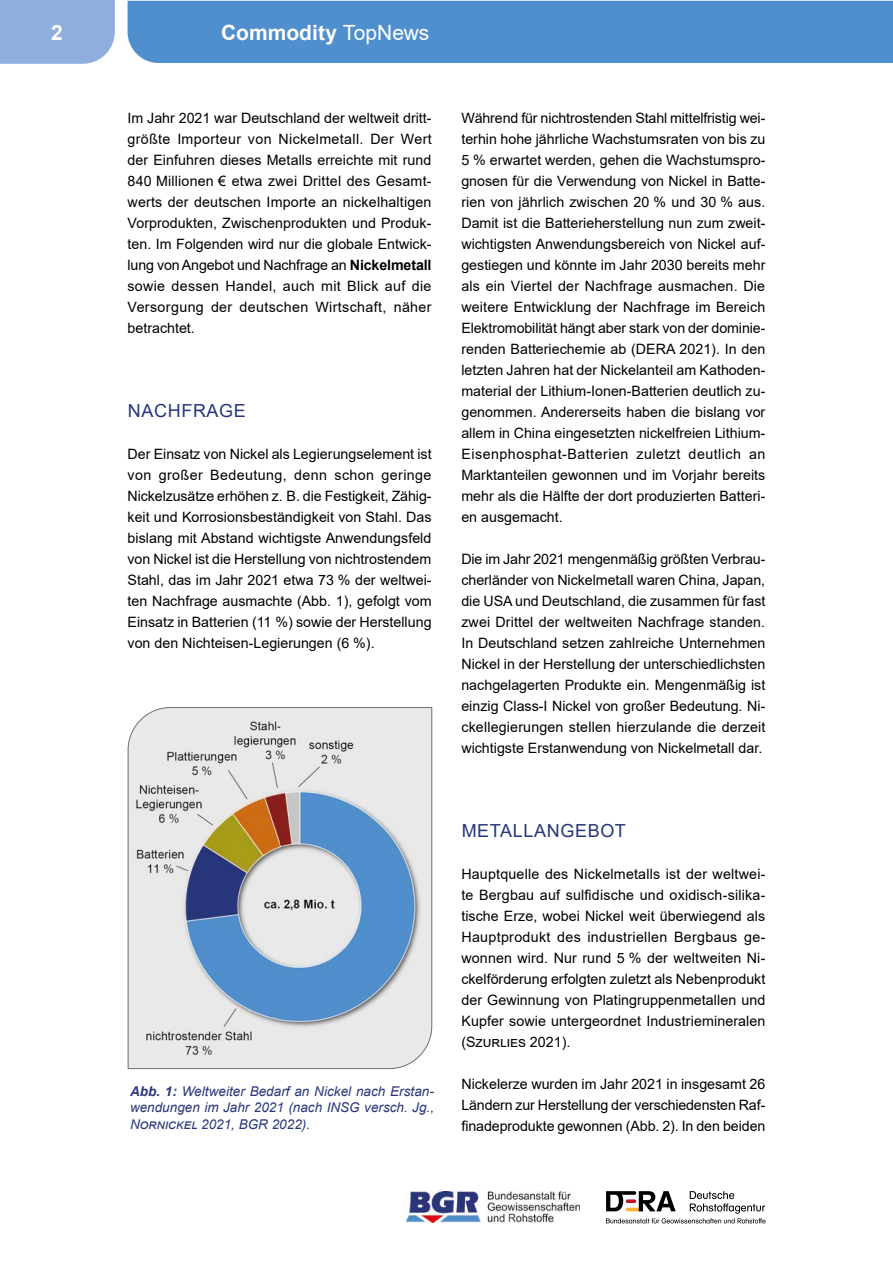
<style>
.page{position:relative;width:893px;height:1263px;background:#fff}
.page>*{position:absolute;margin:0;border:0;box-sizing:border-box;transform-origin:0 0}
.t1{font:700 21px "Arial";color:#fff}
.Überschriften_Ü_Kap__ohne_Nr{font:18px "Arial";letter-spacing:.035em;color:#28367b}
.Fließtext_Fließtext{font:14.25px/21px "Arial";color:#000;text-align:justify}
.Beschriftungen_Abb_Tab_Bildunterschrift_{font:italic 13.5px/16.5px "Arial";color:#28367b;text-align:justify}
.s1{font-weight:400}
.s2{font-weight:700}
</style>
<div class="page">
<div style="left:128px;top:1px;width:765px;height:62px;background:#4f8fcd"></div>
<div style="left:0;top:0;width:115px;height:64px;background:#8eafdd"></div>
<img style="left:406px;top:1191px;width:174px;height:31px">
<svg style="left:606px;top:1191px;width:160px;height:32px"></svg>
<svg style="left:128px;top:707px;width:304px;height:362px;background:#bdc7d2"></svg>
<h1 class="t1" style="left:51px;top:17px;width:13px">2</h1>
<h1 class="t1" style="left:221px;top:17px;width:210px">Commodity <span class="s1">TopNews</span></h1>
<p class="Fließtext_Fließtext" style="left:128px;top:107px;width:306px">Im Jahr 2021 war Deutschland der weltweit dritt&shy;größte Importeur von Nickelmetall. Der Wert der Einfuhren dieses Metalls erreichte mit rund 840 Millionen € etwa zwei Drittel des Gesamt&shy;werts der deutschen Importe an nickelhaltigen Vorprodukten, Zwischenprodukten und Produk&shy;ten. Im Folgenden wird nur die globale Entwick&shy;lung von Angebot und Nachfrage an <span class="s2">Nickelmetall </span>sowie dessen Handel, auch mit Blick auf die Versorgung der deutschen Wirtschaft, näher betrachtet.</p>
<h1 class="Überschriften_Ü_Kap__ohne_Nr" style="left:128px;top:398px;width:120px">NACHFRAGE</h1>
<p class="Fließtext_Fließtext" style="left:128px;top:443px;width:306px">Der Einsatz von Nickel als Legierungselement ist von großer Bedeutung, denn schon geringe Nickelzusätze erhöhen z. B. die Festigkeit, Zähig&shy;keit und Korrosionsbeständigkeit von Stahl. Das bislang mit Abstand wichtigste Anwendungsfeld von Nickel ist die Herstellung von nichtrostendem Stahl, das im Jahr 2021 etwa 73 % der weltwei&shy;ten Nachfrage ausmachte (Abb. 1), gefolgt vom Einsatz in Batterien (11 %) sowie der Herstellung von den Nichteisen-Legierungen (6 %).</p>
<p class="Beschriftungen_Abb_Tab_Bildunterschrift_" style="left:130px;top:1083px;width:306px"><span class="s2">Abb. 1:</span> Weltweiter Bedarf an Nickel nach Erstan&shy;wendungen im Jahr 2021 (nach INSG versch. Jg., Nornickel 2021, BGR 2022).</p>
<p class="Fließtext_Fließtext" style="left:461px;top:107px;width:306px">Während für nichtrostenden Stahl mittelfristig wei&shy;terhin hohe jährliche Wachstumsraten von bis zu 5 % erwartet werden, gehen die Wachstumspro&shy;gnosen für die Verwendung von Nickel in Batte&shy;rien von jährlich zwischen 20 % und 30 % aus.<br>Damit ist die Batterieherstellung nun zum zweit&shy;wichtigsten Anwendungsbereich von Nickel auf&shy;gestiegen und könnte im Jahr 2030 bereits mehr als ein Viertel der Nachfrage ausmachen. Die weitere Entwicklung der Nachfrage im Bereich Elektromobilität hängt aber stark von der dominie&shy;renden Batteriechemie ab (DERA 2021). In den letzten Jahren hat der Nickelanteil am Kathoden&shy;material der Lithium-Ionen-Batterien deutlich zu&shy;genommen. Andererseits haben die bislang vor allem in China eingesetzten nickelfreien Lithium-Eisenphosphat-Batterien zuletzt deutlich an Marktanteilen gewonnen und im Vorjahr bereits mehr als die Hälfte der dort produzierten Batteri&shy;en ausgemacht.</p>
<p class="Fließtext_Fließtext" style="left:461px;top:548px;width:306px">Die im Jahr 2021 mengenmäßig größten Verbrau&shy;cherländer von Nickelmetall waren China, Japan, die USA und Deutschland, die zusammen für fast zwei Drittel der weltweiten Nachfrage standen.<br>In Deutschland setzen zahlreiche Unternehmen Nickel in der Herstellung der unterschiedlichsten nachgelagerten Produkte ein. Mengenmäßig ist einzig Class-I Nickel von großer Bedeutung. Ni&shy;ckellegierungen stellen hierzulande die derzeit wichtigste Erstanwendung von Nickelmetall dar.</p>
<h1 class="Überschriften_Ü_Kap__ohne_Nr" style="left:462px;top:818px;width:166px">METALLANGEBOT</h1>
<p class="Fließtext_Fließtext" style="left:461px;top:863px;width:306px">Hauptquelle des Nickelmetalls ist der weltwei&shy;te Bergbau auf sulfidische und oxidisch-silika&shy;tische Erze, wobei Nickel weit überwiegend als Hauptprodukt des industriellen Bergbaus ge&shy;wonnen wird. Nur rund 5 % der weltweiten Ni&shy;ckelförderung erfolgten zuletzt als Nebenprodukt der Gewinnung von Platingruppenmetallen und Kupfer sowie untergeordnet Industriemineralen (Szurlies 2021).</p>
<p class="Fließtext_Fließtext" style="left:461px;top:1073px;width:306px">Nickelerze wurden im Jahr 2021 in insgesamt 26<br>Ländern zur Herstellung der verschiedensten Raf&shy;finadeprodukte gewonnen (Abb. 2). In den beiden</p>
</div>
